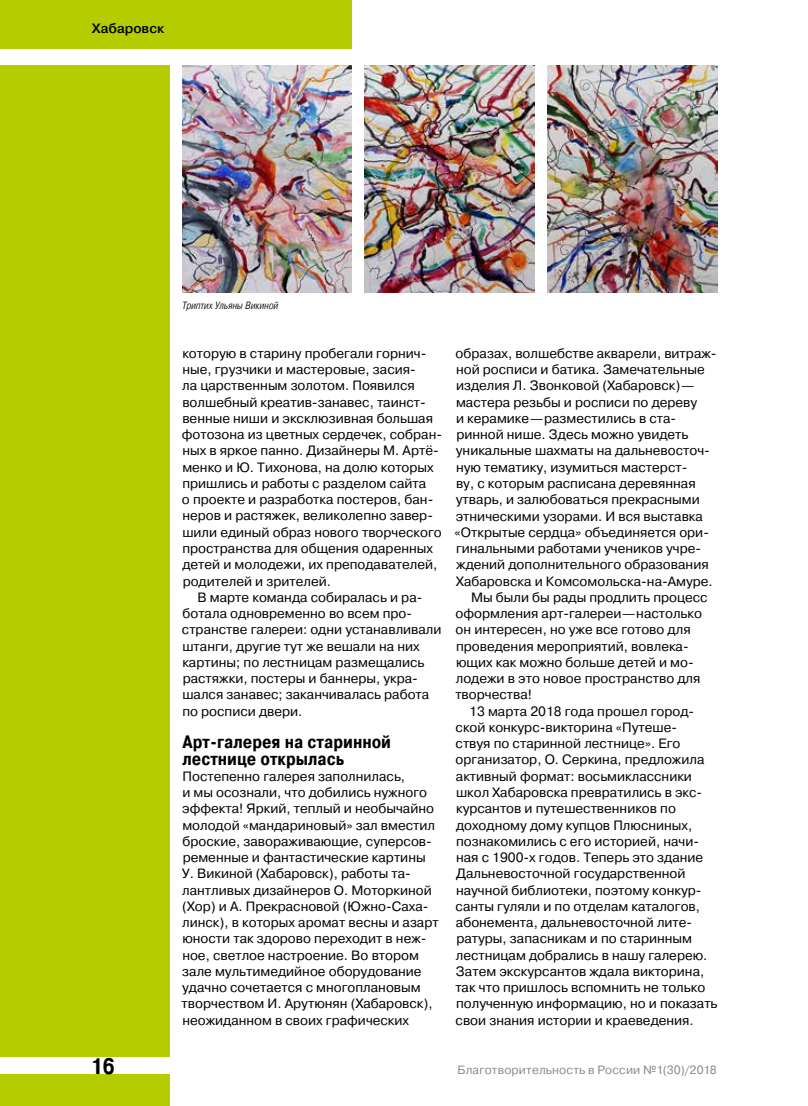
<style>
.page{position:relative;width:808px;height:1106px;background:#fff}
.page>*{position:absolute;margin:0;border:0;box-sizing:border-box;transform-origin:0 0}
.t1{font:700 22.5px "Pragmatica Cond";color:#000}
.t2{font:700 18px/16.2px "Pragmatica Cond";color:#000}
.t3{font:13.5px/16.2px "Pragmatica";color:#000}
.t4{font:500 13.5px "Pragmatica";color:#000}
.t5{font:12px "Pragmatica";letter-spacing:.015em;color:#8b8b8b}
.t6{font:italic 300 10.5px "Pragmatica Cond";color:#000}
</style>
<div class="page">
<div style="left:0;top:0;width:352px;height:49px;background:#b4cc00"></div>
<div style="left:0;top:65px;width:169px;height:1041px;background:#b4cc00"></div>
<img style="left:182px;top:65px;width:170px;height:228px">
<img style="left:365px;top:65px;width:169px;height:228px">
<img style="left:547px;top:65px;width:170px;height:228px">
<div style="left:0;top:1057px;width:182px;height:16px;background:#fff"></div>
<p class="t4" style="left:92px;top:19px;width:74px">Хабаровск</p>
<h1 class="t1" style="left:91px;top:1052px;width:25px">16</h1>
<p class="t6" style="left:182px;top:299px;width:98px">Триптих Ульяны Викиной</p>
<p class="t3" style="left:182px;top:345px;width:262px">которую в старину пробегали горнич&shy;ные, грузчики и мастеровые, засия-<br>ла царственным золотом. Появился волшебный креатив-занавес, таинст&shy;венные ниши и эксклюзивная большая фотозона из цветных сердечек, собран&shy;ных в яркое панно. Дизайнеры М. Артё&shy;менко и Ю. Тихонова, на долю которых пришлись и работы с разделом сайта<br>о проекте и разработка постеров, бан&shy;неров и растяжек, великолепно завер&shy;шили единый образ нового творческого пространства для общения одаренных детей и молодежи, их преподавателей, родителей и зрителей.</p>
<p class="t3" style="left:182px;top:589px;width:261px;text-indent:15px">В марте команда собиралась и ра&shy;ботала одновременно во всем про&shy;странстве галереи: одни устанавливали штанги, другие тут же вешали на них картины; по лестницам размещались растяжки, постеры и баннеры, укра&shy;шался занавес; заканчивалась работа по росписи двери.</p>
<h2 class="t2" style="left:182px;top:735px;width:210px">Арт-галерея на старинной лестнице открылась</h2>
<p class="t3" style="left:182px;top:768px;width:259px">Постепенно галерея заполнилась,<br>и мы осознали, что добились нужного эффекта! Яркий, теплый и необычайно молодой «мандариновый» зал вместил броские, завораживающие, суперсов&shy;ременные и фантастические картины У. Викиной (Хабаровск), работы та&shy;лантливых дизайнеров О. Моторкиной (Хор) и А. Прекрасновой (Южно-Саха&shy;линск), в которых аромат весны и азарт юности так здорово переходит в неж&shy;ное, светлое настроение. Во втором зале мультимедийное оборудование удачно сочетается с многоплановым творчеством И. Арутюнян (Хабаровск), неожиданном в своих графических</p>
<p class="t3" style="left:456px;top:345px;width:262px">образах, волшебстве акварели, витраж-</p>
<p class="t3" style="left:456px;top:361px;width:250px">ной росписи и батика. Замечательные</p>
<p class="t3" style="left:456px;top:378px;width:240px">изделия Л. Звонковой (Хабаровск)—</p>
<p class="t3" style="left:456px;top:394px;width:243px">мастера резьбы и росписи по дереву</p>
<p class="t3" style="left:456px;top:410px;width:222px">и керамике—разместились в ста-</p>
<p class="t3" style="left:456px;top:427px;width:234px">ринной нише. Здесь можно увидеть</p>
<p class="t3" style="left:456px;top:443px;width:256px">уникальные шахматы на дальневосточ-</p>
<p class="t3" style="left:456px;top:459px;width:233px">ную тематику, изумиться мастерст-</p>
<p class="t3" style="left:456px;top:475px;width:241px">ву, с которым расписана деревянная</p>
<p class="t3" style="left:456px;top:492px;width:245px">утварь, и залюбоваться прекрасными</p>
<p class="t3" style="left:456px;top:508px;width:249px">этническими узорами. И вся выставка</p>
<p class="t3" style="left:455px;top:524px;width:256px">«Открытые сердца» объединяется ори-</p>
<p class="t3" style="left:456px;top:540px;width:247px">гинальными работами учеников учре-</p>
<p class="t3" style="left:456px;top:557px;width:254px">ждений дополнительного образования</p>
<p class="t3" style="left:456px;top:573px;width:258px">Хабаровска и Комсомольска-на-Амуре.</p>
<p class="t3" style="left:471px;top:589px;width:238px">Мы были бы рады продлить процесс</p>
<p class="t3" style="left:456px;top:605px;width:248px">оформления арт-галереи—настолько</p>
<p class="t3" style="left:456px;top:622px;width:237px">он интересен, но уже все готово для</p>
<p class="t3" style="left:456px;top:638px;width:234px">проведения мероприятий, вовлека-</p>
<p class="t3" style="left:456px;top:654px;width:239px">ющих как можно больше детей и мо-</p>
<p class="t3" style="left:456px;top:670px;width:246px">лодежи в это новое пространство для</p>
<p class="t3" style="left:455px;top:687px;width:78px">творчества!</p>
<p class="t3" style="left:469px;top:703px;width:227px">13 марта 2018 года прошел город-</p>
<p class="t3" style="left:456px;top:719px;width:223px">ской конкурс-викторина «Путеше-</p>
<p class="t3" style="left:456px;top:735px;width:226px">ствуя по старинной лестнице». Его</p>
<p class="t3" style="left:456px;top:752px;width:250px">организатор, О. Серкина, предложила</p>
<p class="t3" style="left:456px;top:768px;width:238px">активный формат: восьмиклассники</p>
<p class="t3" style="left:456px;top:784px;width:248px">школ Хабаровска превратились в экс-</p>
<p class="t3" style="left:456px;top:800px;width:221px">курсантов и путешественников по</p>
<p class="t3" style="left:456px;top:817px;width:238px">доходному дому купцов Плюсниных,</p>
<p class="t3" style="left:456px;top:833px;width:245px">познакомились с его историей, начи-</p>
<p class="t3" style="left:456px;top:849px;width:249px">ная с 1900-х годов. Теперь это здание</p>
<p class="t3" style="left:456px;top:865px;width:231px">Дальневосточной государственной</p>
<p class="t3" style="left:456px;top:882px;width:247px">научной библиотеки, поэтому конкур-</p>
<p class="t3" style="left:456px;top:898px;width:246px">санты гуляли и по отделам каталогов,</p>
<p class="t3" style="left:456px;top:914px;width:238px">абонемента, дальневосточной лите-</p>
<p class="t3" style="left:456px;top:931px;width:237px">ратуры, запасникам и по старинным</p>
<p class="t3" style="left:456px;top:947px;width:253px">лестницам добрались в нашу галерею.</p>
<p class="t3" style="left:456px;top:963px;width:250px">Затем экскурсантов ждала викторина,</p>
<p class="t3" style="left:455px;top:979px;width:251px">так что пришлось вспомнить не только</p>
<p class="t3" style="left:456px;top:996px;width:263px">полученную информацию, но и показать</p>
<p class="t3" style="left:456px;top:1012px;width:240px">свои знания истории и краеведения.</p>
<p class="t5" style="left:457px;top:1062px;width:261px">Благотворительность в России №1(30)/2018</p>
</div>
